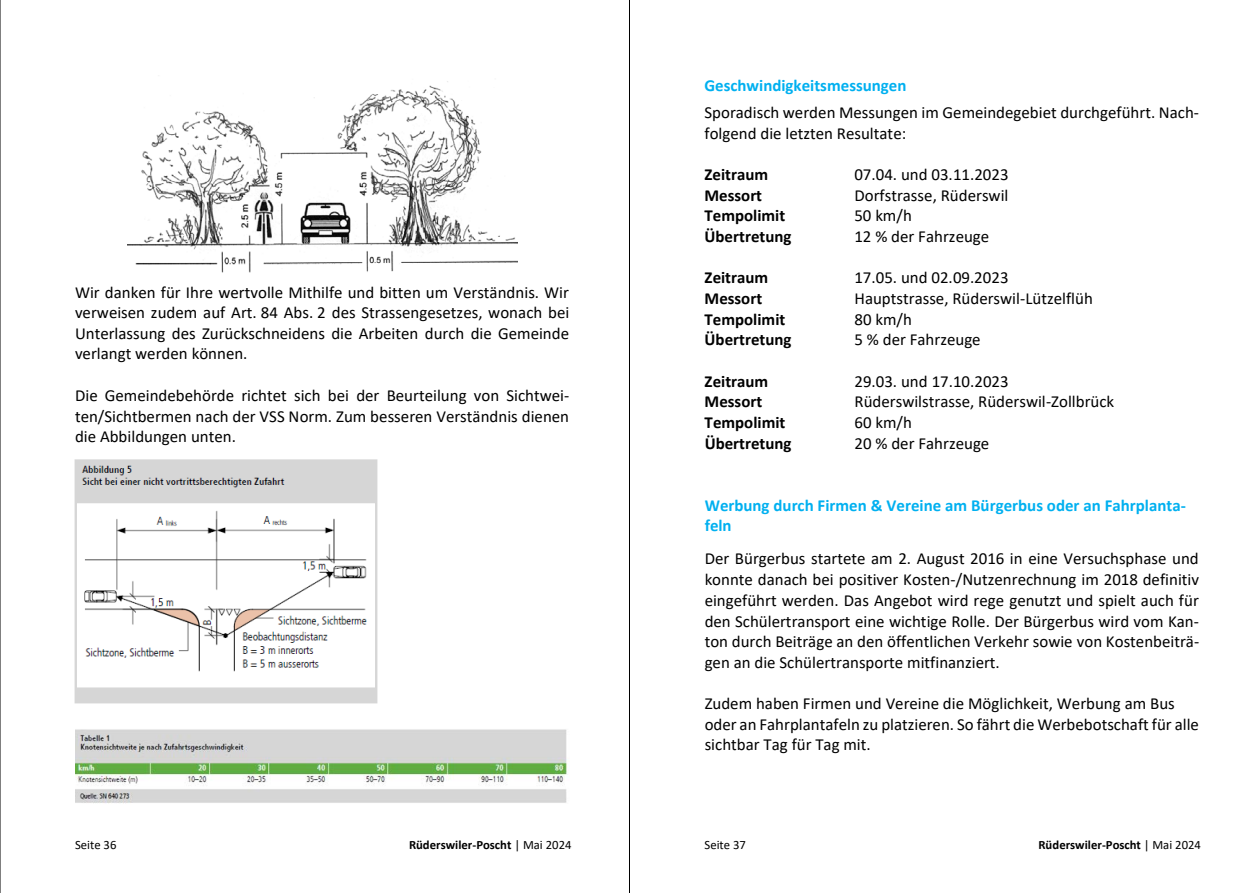
<style>
.page{position:relative;width:1259px;height:893px;background:#fff}
.page>*{position:absolute;margin:0;border:0;box-sizing:border-box;transform-origin:0 0}
.t1{font:16.8px/20.7px "Calibri";color:#000;text-align:justify}
.t2{font:700 16.8px "Calibri";color:#000}
.t3{font:700 16.8px/20.7px "Calibri";color:#00b0f0}
.t4{font:700 12.75px "Calibri";color:#000}
.t5{font:12.75px "Calibri";color:#000}
.s1{font-weight:400}
</style>
<div class="page">
<img style="left:127px;top:81px;width:390px;height:192px">
<img style="left:74px;top:459px;width:304px;height:245px">
<img style="left:76px;top:729px;width:492px;height:75px">
<hr style="left:0;top:0;width:1px;height:893px;background:#000">
<hr style="left:629px;top:0;width:1px;height:893px;background:#000">
<p class="t1" style="left:75px;top:281px;width:496px">Wir danken für Ihre wertvolle Mithilfe und bitten um Verständnis. Wir verweisen zudem auf Art. 84 Abs. 2 des Strassengesetzes, wonach bei Unterlassung des Zurückschneidens die Arbeiten durch die Gemeinde verlangt werden können.</p>
<p class="t1" style="left:75px;top:384px;width:496px">Die Gemeindebehörde richtet sich bei der Beurteilung von Sichtwei&shy;ten/Sichtbermen nach der VSS Norm. Zum besseren Verständnis dienen die Abbildungen unten.</p>
<p class="t5" style="left:75px;top:836px;width:43px">Seite 36</p>
<p class="t4" style="left:409px;top:836px;width:164px">Rüderswiler-Poscht <span class="s1">| Mai 2024</span></p>
<p class="t3" style="left:704px;top:75px;width:204px">Geschwindigkeitsmessungen</p>
<p class="t1" style="left:704px;top:102px;width:496px">Sporadisch werden Messungen im Gemeindegebiet durchgeführt. Nach&shy;folgend die letzten Resultate:</p>
<p class="t2" style="left:704px;top:163px;width:65px">Zeitraum</p>
<p class="t1" style="left:854px;top:164px;width:156px">07.04. und 03.11.2023</p>
<p class="t2" style="left:704px;top:183px;width:59px">Messort</p>
<p class="t1" style="left:854px;top:184px;width:156px">Dorfstrasse, Rüderswil</p>
<p class="t2" style="left:704px;top:204px;width:82px">Tempolimit</p>
<p class="t1" style="left:854px;top:205px;width:59px">50 km/h</p>
<p class="t2" style="left:704px;top:225px;width:88px">Übertretung</p>
<p class="t1" style="left:854px;top:226px;width:136px">12 % der Fahrzeuge</p>
<p class="t2" style="left:704px;top:266px;width:65px">Zeitraum</p>
<p class="t1" style="left:854px;top:267px;width:156px">17.05. und 02.09.2023</p>
<p class="t2" style="left:704px;top:286px;width:59px">Messort</p>
<p class="t1" style="left:854px;top:288px;width:240px">Hauptstrasse, Rüderswil-Lützelflüh</p>
<p class="t2" style="left:704px;top:307px;width:82px">Tempolimit</p>
<p class="t1" style="left:854px;top:308px;width:59px">80 km/h</p>
<p class="t2" style="left:704px;top:328px;width:88px">Übertretung</p>
<p class="t1" style="left:854px;top:329px;width:128px">5 % der Fahrzeuge</p>
<p class="t2" style="left:704px;top:369px;width:65px">Zeitraum</p>
<p class="t1" style="left:854px;top:370px;width:156px">29.03. und 17.10.2023</p>
<p class="t2" style="left:704px;top:390px;width:59px">Messort</p>
<p class="t1" style="left:854px;top:391px;width:261px">Rüderswilstrasse, Rüderswil-Zollbrück</p>
<p class="t2" style="left:704px;top:410px;width:82px">Tempolimit</p>
<p class="t1" style="left:854px;top:412px;width:59px">60 km/h</p>
<p class="t2" style="left:704px;top:431px;width:88px">Übertretung</p>
<p class="t1" style="left:854px;top:432px;width:136px">20 % der Fahrzeuge</p>
<p class="t3" style="left:704px;top:494px;width:483px">Werbung durch Firmen &amp; Vereine am Bürgerbus oder an Fahrplanta&shy;feln</p>
<p class="t1" style="left:704px;top:548px;width:496px">Der Bürgerbus startete am 2. August 2016 in eine Versuchsphase und konnte danach bei positiver Kosten-/Nutzenrechnung im 2018 definitiv eingeführt werden. Das Angebot wird rege genutzt und spielt auch für den Schülertransport eine wichtige Rolle. Der Bürgerbus wird vom Kan&shy;ton durch Beiträge an den öffentlichen Verkehr sowie von Kostenbeiträ&shy;gen an die Schülertransporte mitfinanziert.</p>
<p class="t1" style="left:704px;top:693px;width:496px;text-align:left">Zudem haben Firmen und Vereine die Möglichkeit, Werbung am Bus oder an Fahrplantafeln zu platzieren. So fährt die Werbebotschaft für alle sichtbar Tag für Tag mit.</p>
<p class="t5" style="left:704px;top:836px;width:43px">Seite 37</p>
<p class="t4" style="left:1038px;top:836px;width:164px">Rüderswiler-Poscht <span class="s1">| Mai 2024</span></p>
</div>
